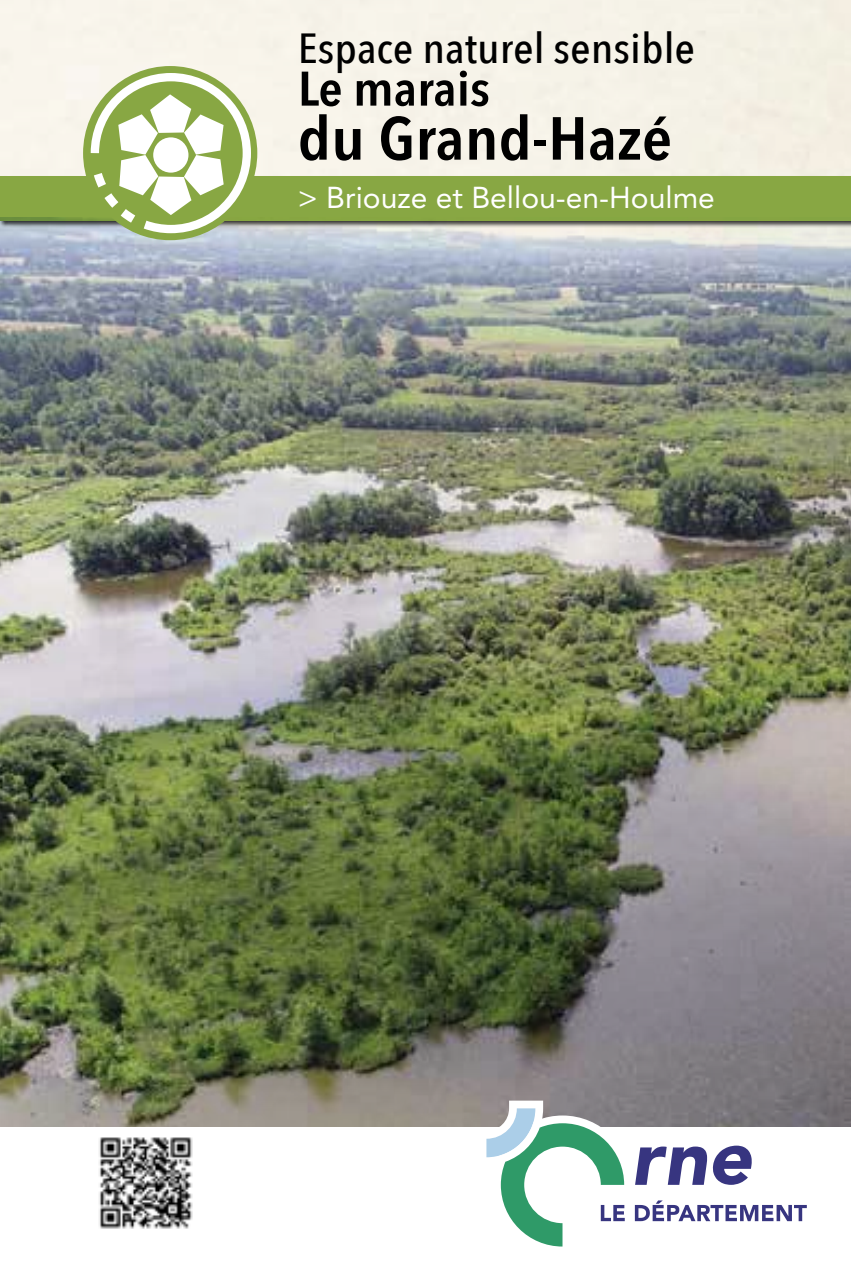
<style>
.page{position:relative;width:851px;height:1276px;background:#fff}
.page>*{position:absolute;margin:0;border:0;box-sizing:border-box;transform-origin:0 0}
.t1{font:600 60px "Avenir Next Condensed";color:#000;scale:1.12 1}
.t2{font:600 48px "Avenir Next Condensed";color:#000;scale:1.12 1}
.t3{font:500 42px "Avenir Next Condensed";color:#000;scale:1.12 1}
.t4{font:30px "Avenir LT Std";color:#fff}
</style>
<div class="page">
<div style="left:0;top:176px;width:850px;height:45px;background:#88a743"></div>
<img style="left:0;top:217px;width:850px;height:910px">
<div style="left:83px;top:66px;width:174px;height:174px;background:#88a743;border-radius:50%"></div>
<svg style="left:89px;top:71px;width:164px;height:164px"></svg>
<svg style="left:478px;top:1100px;width:328px;height:147px"></svg>
<img style="left:99px;top:1137px;width:94px;height:92px">
<h3 class="t3" style="left:298px;top:22px;width:356px">Espace naturel sensible</h3>
<h2 class="t2" style="left:298px;top:47px;width:173px">Le marais</h2>
<h1 class="t1" style="left:298px;top:87px;width:335px">du Grand-Hazé</h1>
<p class="t4" style="left:298px;top:180px;width:418px">&gt; Briouze et Bellou-en-Houlme</p>
</div>
